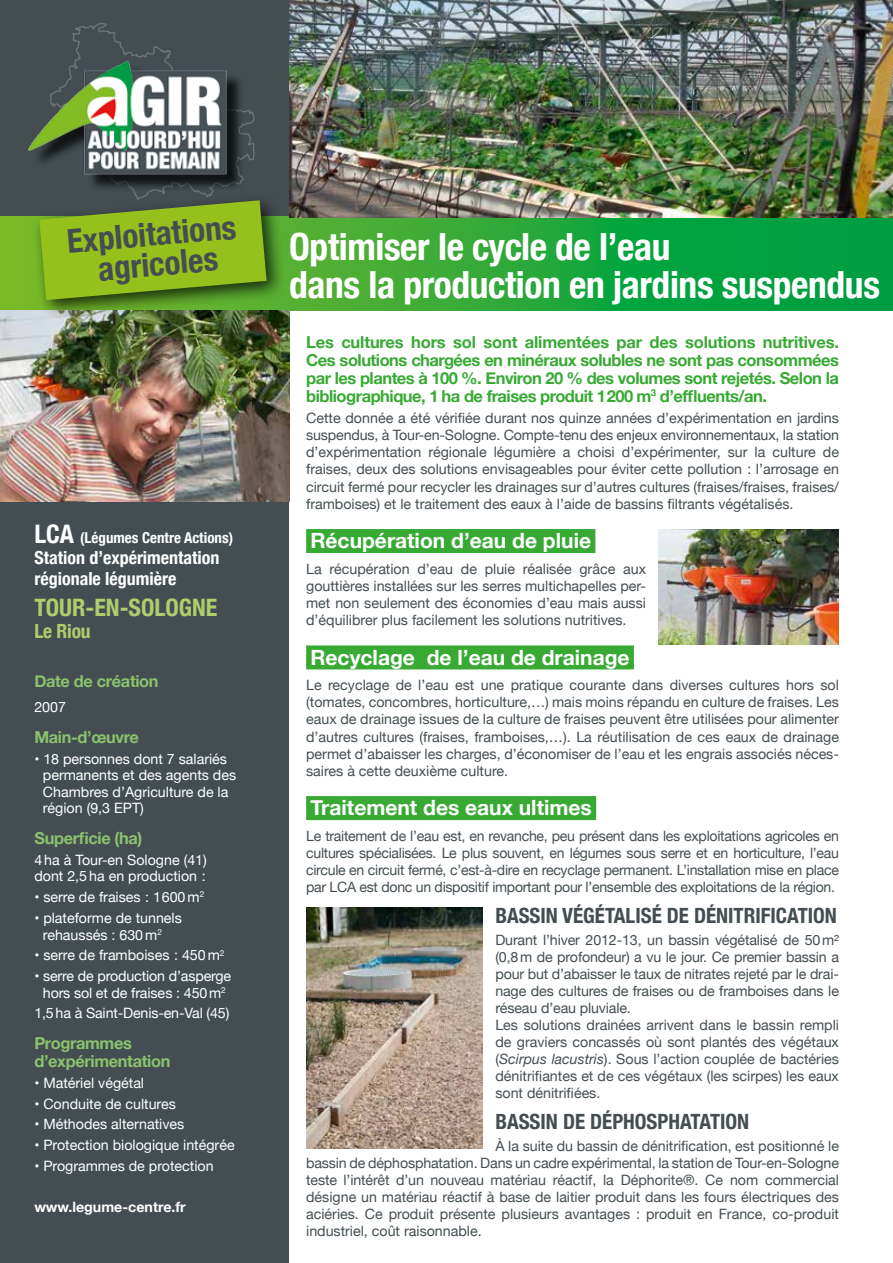
<style>
.page{position:relative;width:893px;height:1263px;background:#fff}
.page>*{position:absolute;margin:0;border:0;box-sizing:border-box;transform-origin:0 0}
.t1{font:700 condensed 37.5px/37.5px "Helvetica Neue";letter-spacing:-.01em;color:#fff}
.t2{font:700 condensed 33px/30px "Helvetica Neue";color:#444e52;text-align:center}
.t3{font:700 condensed 25.5px "Helvetica Neue";color:#fff}
.t4{font:700 condensed 24px "Helvetica Neue";color:#adce6c}
.t5{font:700 21px "Helvetica Neue";color:#fff}
.t6{font:700 condensed 21px "Helvetica Neue";color:#444e52}
.t7{font:700 condensed 19.5px "Helvetica Neue";color:#adce6c}
.t8{font:700 condensed 18px/21px "Helvetica Neue";color:#fff}
.t9{font:700 16.5px/18px "Helvetica Neue";letter-spacing:-.03em;color:#38aa34;text-align:justify}
.t10{font:700 16.5px/18px "Helvetica Neue";letter-spacing:-.02em;color:#8ac26e}
.t11{font:700 condensed 15px "Helvetica Neue";color:#fff}
.t12{font:14.25px/17.1px "Helvetica Neue";color:#444e52;text-align:justify}
.t13{font:14.25px/16.5px "Helvetica Neue";color:#fff}
.t14{font:700 14.25px "Helvetica Neue";color:#fff}
.s1{font-style:italic}
</style>
<div class="page">
<div style="left:0;top:0;width:289px;height:1263px;background:#444e52"></div>
<svg style="left:0;top:217px;width:893px;height:93px;background:#23a63b"></svg>
<img style="left:289px;top:0;width:604px;height:217px">
<div style="left:306px;top:529px;width:289px;height:24px;background:#38aa34"></div>
<div style="left:306px;top:645px;width:328px;height:24px;background:#38aa34"></div>
<div style="left:306px;top:796px;width:290px;height:24px;background:#38aa34"></div>
<img style="left:0;top:310px;width:289px;height:192px">
<div style="left:32px;top:193px;width:254px;height:127px;background:#000;opacity:.75"></div>
<svg style="left:39px;top:23px;width:228px;height:277px"></svg>
<img style="left:659px;top:530px;width:180px;height:115px">
<img style="left:306px;top:907px;width:177px;height:241px">
<h2 class="t2" style="left:66px;top:224px;width:174px;rotate:-5deg">Exploitations agricoles</h2>
<h3 class="t3" style="left:34px;top:513px;width:14px">LCA</h3>
<p class="t11" style="left:80px;top:525px;width:154px">(Légumes Centre Actions)</p>
<p class="t8" style="left:34px;top:546px;width:187px">Station d’expérimentation régionale légumière</p>
<h3 class="t4" style="left:34px;top:587px;width:185px">Tour-en-sologne</h3>
<h3 class="t7" style="left:34px;top:615px;width:58px">Le Riou</h3>
<p class="t10" style="left:34px;top:673px;width:126px">Date de création</p>
<p class="t13" style="left:34px;top:700px;width:33px">2007</p>
<p class="t10" style="left:34px;top:729px;width:106px">Main-d’œuvre</p>
<p class="t13" style="left:43px;top:751px;width:195px;text-indent:-9px">• 18 personnes dont 7 salariés permanents et des agents des<br>Chambres d’Agriculture de la région (9,3 EPT)</p>
<p class="t10" style="left:34px;top:830px;width:109px">Superficie (ha)</p>
<p class="t13" style="left:34px;top:852px;width:174px">4 ha à Tour-en Sologne (41) dont 2,5 ha en production :</p>
<p class="t13" style="left:34px;top:890px;width:171px">• serre de fraises : 1 600 m<sup>2</sup></p>
<p class="t13" style="left:43px;top:910px;width:141px;text-indent:-9px">• plateforme de tunnels rehaussés : 630 m<sup>2</sup></p>
<p class="t13" style="left:34px;top:948px;width:192px">• serre de framboises : 450 m<sup>2</sup></p>
<p class="t13" style="left:34px;top:968px;width:198px;text-align:center">• serre de production d’asperge hors sol et de fraise s : 450 m<sup>2</sup></p>
<p class="t13" style="left:34px;top:1006px;width:197px">1,5 ha à Saint-Denis-en-Val (45)</p>
<p class="t10" style="left:34px;top:1034px;width:137px">Programmes d’expérimentation</p>
<p class="t13" style="left:34px;top:1075px;width:111px">• Matériel végétal</p>
<p class="t13" style="left:34px;top:1096px;width:143px">• Conduite de cultures</p>
<p class="t13" style="left:34px;top:1117px;width:151px">• Méthodes alternatives</p>
<p class="t13" style="left:34px;top:1137px;width:202px">• Protection biologique intégrée</p>
<p class="t13" style="left:34px;top:1158px;width:181px">• Programmes de protection</p>
<p class="t14" style="left:34px;top:1196px;width:153px">www.legume-centre.fr</p>
<h1 class="t1" style="left:289px;top:226px;width:592px">Optimiser le cycle de l’eau<br>dans la production en jardins suspendus</h1>
<p class="t9" style="left:306px;top:333px;width:534px">Les cultures hors sol sont alimentées par des solutions nutritives.<br>Ces solutions chargées en minéraux solubles ne sont pas consommées par les plantes à 100 %. Environ 20 % des volumes sont rejetés. Selon la bibliographique, 1 ha de fraises produit 1 200 m<sup>3</sup> d’effluents/an.</p>
<p class="t12" style="left:306px;top:410px;width:534px">Cette donnée a été vérifiée durant nos quinze années d’expérimentation en jardins suspendus, à Tour-en-Sologne. Compte-tenu des enjeux environnementaux, la station d’expérimentation régionale légumière a choisi d’expérimenter, sur la culture de fraises, deux des solutions envisageables pour éviter cette pollution : l’arrosage en circuit fermé pour recycler les drainages sur d’autres cultures (fraises/fraises, fraises/ framboises) et le traitement des eaux à l’aide de bassins filtrants végétalisés.</p>
<h3 class="t5" style="left:310px;top:524px;width:282px">Récupération d’eau de pluie</h3>
<p class="t12" style="left:306px;top:561px;width:341px">La récupération d’eau de pluie réalisée grâce aux gouttières installées sur les serres multichapelles per&shy;met non seulement des économies d’eau mais aussi d’équilibrer plus facilement les solutions nutritives.</p>
<h3 class="t5" style="left:310px;top:641px;width:321px">Recyclage de l’eau de drainage</h3>
<p class="t12" style="left:306px;top:677px;width:534px">Le recyclage de l’eau est une pratique courante dans diverses cultures hors sol (tomates, concombres, horticulture,…) mais moins répandu en culture de fraises. Les eaux de drainage issues de la culture de fraises peuvent être utilisées pour alimenter d’autres cultures (fraises, framboises,…). La réutilisation de ces eaux de drainage permet d’abaisser les charges, d’économiser de l’eau et les engrais associés néces&shy;saires à cette deuxième culture.</p>
<h3 class="t5" style="left:310px;top:791px;width:283px">Traitement des eaux ultimes</h3>
<p class="t12" style="left:306px;top:828px;width:534px">Le traitement de l’eau est, en revanche, peu présent dans les exploitations agricoles en cultures spécialisées. Le plus souvent, en légumes sous serre et en horticulture, l’eau circule en circuit fermé, c’est-à-dire en recyclage permanent. L’installation mise en place par LCA est donc un dispositif important pour l’ensemble des exploitations de la région.</p>
<h3 class="t6" style="left:495px;top:898px;width:343px">Bassin végétalisé de dénitrification</h3>
<p class="t12" style="left:495px;top:932px;width:345px;text-align:left">Durant l’hiver 2012-13, un bassin végétalisé de 50 m² (0,8 m de profondeur) a vu le jour. Ce premier bassin a pour but d’abaisser le taux de nitrates rejeté par le drai&shy;nage des cultures de fraises ou de framboises dans le réseau d’eau pluviale.<br>Les solutions drainées arrivent dans le bassin rempli de graviers concassés où sont plantés des végétaux (<span class="s1">Scirpus lacustris</span>). Sous l’action couplée de bactéries dénitrifiantes et de ces végétaux (les scirpes) les eaux sont dénitrifiées.</p>
<h3 class="t6" style="left:495px;top:1104px;width:255px">Bassin de déphosphatation</h3>
<p class="t12" style="left:306px;top:1138px;width:534px;text-indent:189px">À la suite du bassin de dénitrification, est positionné le bassin de déphosphatation. Dans un cadre expérimental, la station de Tour-en-Sologne teste l’intérêt d’un nouveau matériau réactif, la Déphorite®. Ce nom commercial désigne un matériau réactif à base de laitier produit dans les fours électriques des aciéries. Ce produit présente plusieurs avantages : produit en France, co-produit industriel, coût raisonnable.</p>
</div>
